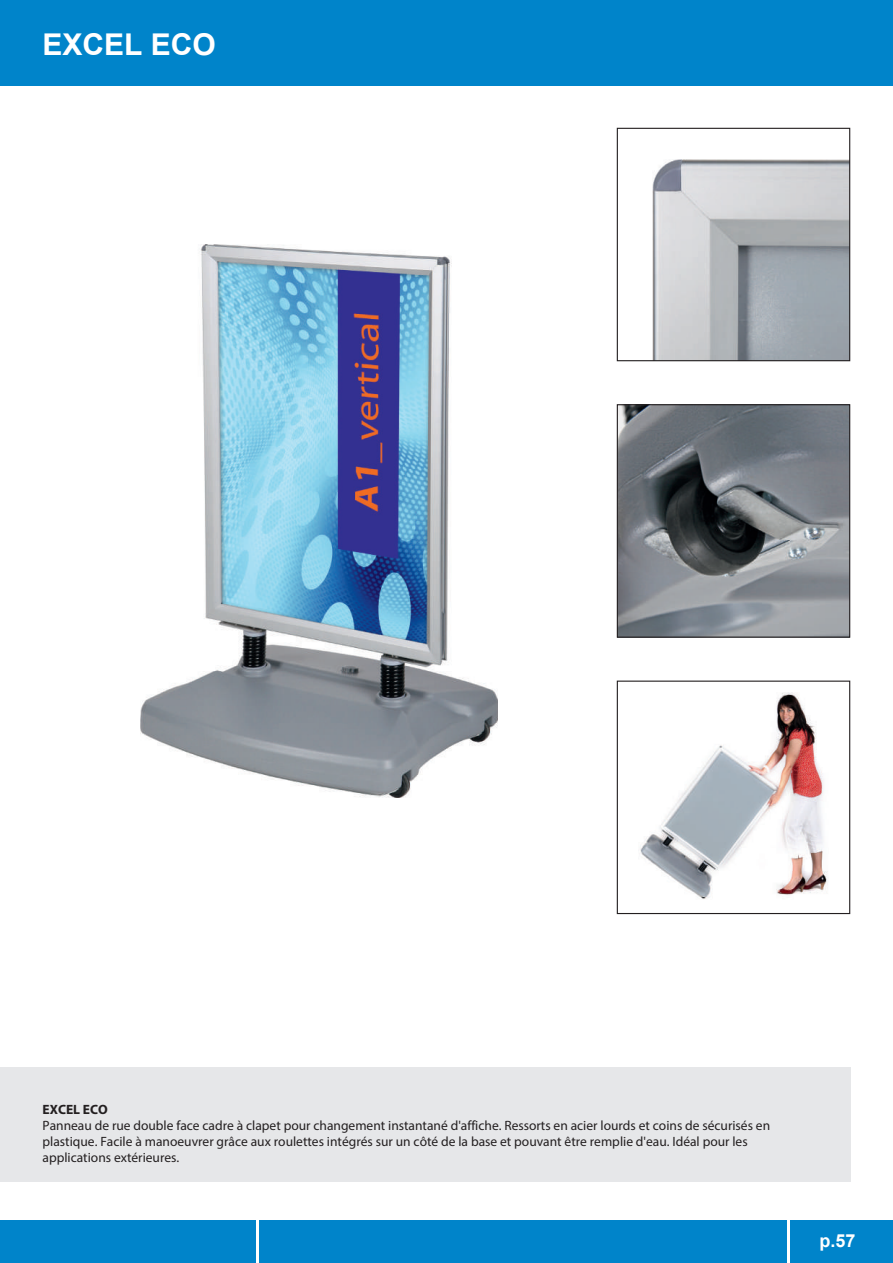
<style>
.page{position:relative;width:893px;height:1263px;background:#fff}
.page>*{position:absolute;margin:0;border:0;box-sizing:border-box;transform-origin:0 0}
.t1{font:700 30px "Arial";color:#fff}
.t2{font:700 18px "Arial";color:#fff}
.t3{font:13.5px/16px "Myriad Pro";color:#231f20}
.t4{font:700 13.5px "Myriad Pro";color:#231f20}
</style>
<div class="page">
<div style="left:0;top:0;width:893px;height:85px;background:#0084ca"></div>
<div style="left:0;top:1220px;width:255px;height:43px;background:#0084ca"></div>
<div style="left:791px;top:1220px;width:102px;height:43px;background:#0084ca"></div>
<div style="left:259px;top:1220px;width:528px;height:43px;background:#0084ca"></div>
<div style="left:0;top:1067px;width:850px;height:115px;background:#e6e7e9"></div>
<img style="left:640px;top:693px;width:188px;height:206px">
<div style="left:617px;top:681px;width:233px;height:233px;border:1px solid #231f20"></div>
<img style="left:652px;top:159px;width:196px;height:200px">
<div style="left:617px;top:128px;width:233px;height:233px;border:1px solid #231f20"></div>
<img style="left:619px;top:406px;width:229px;height:230px">
<div style="left:617px;top:404px;width:233px;height:234px;border:1px solid #231f20"></div>
<img style="left:140px;top:245px;width:358px;height:552px">
<h1 class="t1" style="left:43px;top:23px;width:175px">EXCEL ECO</h1>
<p class="t4" style="left:43px;top:1100px;width:67px">EXCEL ECO</p>
<p class="t3" style="left:43px;top:1117px;width:729px">Panneau de rue double face cadre à clapet pour changement instantané d'affiche. Ressorts en acier lourds et coins de sécurisés en plastique. Facile à manoeuvrer grâce aux roulettes intégrés sur un côté de la base et pouvant être remplie d'eau. Idéal pour les applications extérieures.</p>
<h2 class="t2" style="left:820px;top:1228px;width:38px">p.57</h2>
</div>
